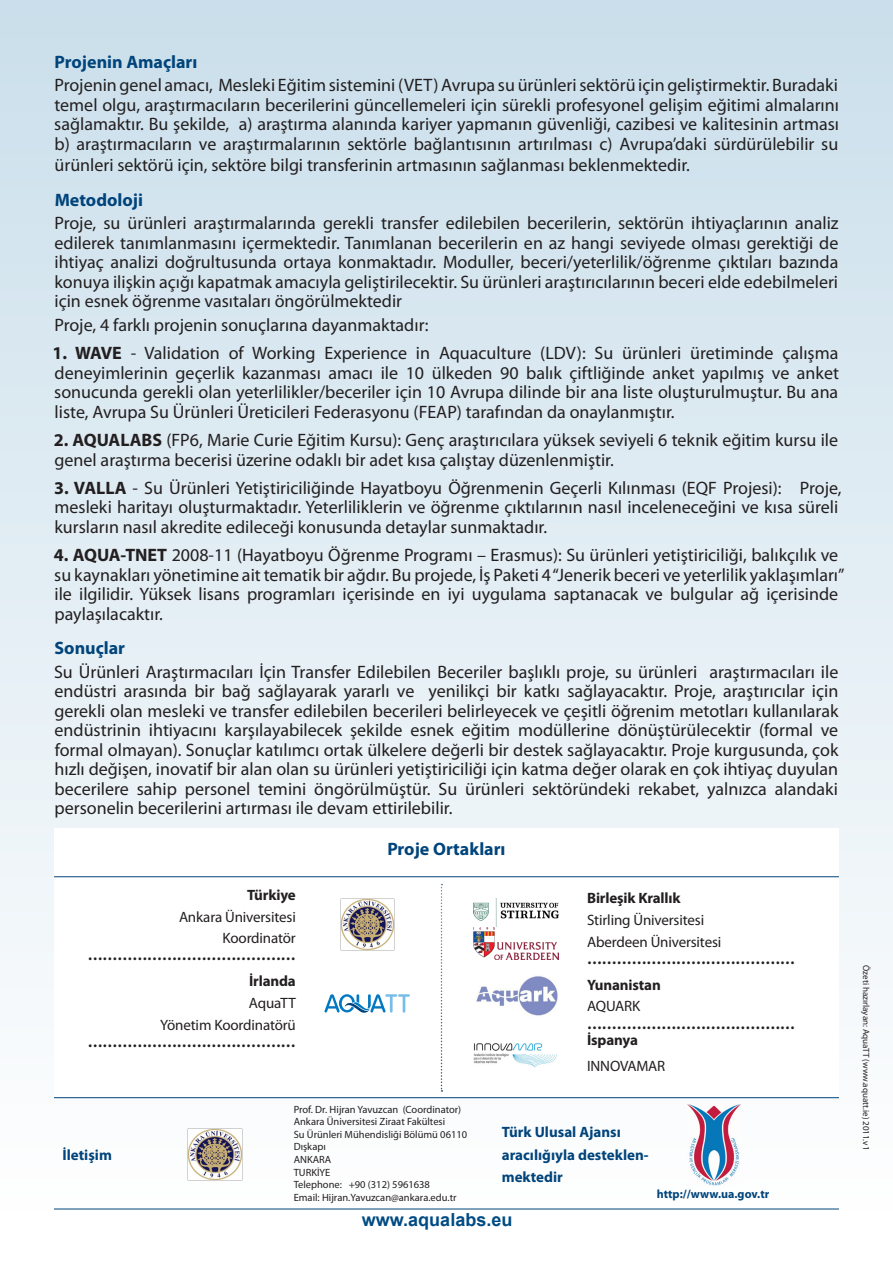
<style>
.page{position:relative;width:893px;height:1263px;background:#fff}
.page>*{position:absolute;margin:0;border:0;box-sizing:border-box;transform-origin:0 0}
.t1{font:18px/19.5px "Myriad Pro";color:#231f20;text-align:justify}
.t2{font:700 18px "Myriad Pro";color:#00447b}
.t3{font:700 18px "Arial";color:#004b84}
.t4{font:15px "Myriad Pro";letter-spacing:-.01em;color:#231f20}
.t5{font:700 15px/16.5px "Myriad Pro";letter-spacing:-.01em;color:#231f20}
.t6{font:700 15px/22.5px "Myriad Pro";color:#00447b}
.t7{font:700 12px "Myriad Pro";color:#00447b}
.t8{font:10.5px/12.6px "Myriad Pro";color:#231f20}
.t9{font:9px "Myriad Pro";color:#231f20}
.s1{font-weight:700}
</style>
<div class="page">
<div style="left:0;top:0;width:893px;height:1209px;background:linear-gradient(to bottom,#cadfeb,#fefefe)"></div>
<div style="left:54px;top:849px;width:785px;height:249px;background:#fff"></div>
<div style="left:54px;top:828px;width:785px;height:52px;background:#fff"></div>
<hr style="left:54px;top:1097px;width:785px;height:1px;background:#00447b">
<hr style="left:54px;top:876px;width:785px;height:1px;background:#00447b">
<hr style="left:54px;top:1208px;width:785px;height:1px;background:#00447b">
<svg style="left:441px;top:884px;width:1px;height:208px"></svg>
<img style="left:340px;top:899px;width:54px;height:52px">
<svg style="left:324px;top:994px;width:86px;height:19px"></svg>
<img style="left:473px;top:898px;width:85px;height:62px">
<img style="left:476px;top:976px;width:82px;height:40px">
<img style="left:473px;top:1043px;width:84px;height:25px">
<img style="left:188px;top:1128px;width:54px;height:52px">
<img style="left:688px;top:1105px;width:53px;height:80px">
<p class="t2" style="left:55px;top:50px;width:144px">Projenin Amaçları</p>
<p class="t1" style="left:54px;top:75px;width:786px">Projenin genel amacı, Mesleki Eğitim sistemini (VET) Avrupa su ürünleri sektörü için geliştirmektir. Buradaki temel olgu, araştırmacıların becerilerini güncellemeleri için sürekli profesyonel gelişim eğitimi almalarını sağlamaktır. Bu şekilde, a) araştırma alanında kariyer yapmanın güvenliği, cazibesi ve kalitesinin artması b) araştırmacıların ve araştırmalarının sektörle bağlantısının artırılması c) Avrupa’daki sürdürülebilir su</p>
<p class="t1" style="left:55px;top:155px;width:637px">ürünleri sektörü için, sektöre bilgi transferinin artmasının sağlanması beklenmektedir.</p>
<p class="t2" style="left:55px;top:188px;width:90px">Metodoloji</p>
<p class="t1" style="left:54px;top:213px;width:786px">Proje, su ürünleri araştırmalarında gerekli transfer edilebilen becerilerin, sektörün ihtiyaçlarının analiz edilerek tanımlanmasını içermektedir. Tanımlanan becerilerin en az hangi seviyede olması gerektiği de ihtiyaç analizi doğrultusunda ortaya konmaktadır. Moduller, beceri/yeterlilik/öğrenme çıktıları bazında konuya ilişkin açığı kapatmak amacıyla geliştirilecektir. Su ürünleri araştırıcılarının beceri elde edebilmeleri için esnek öğrenme vasıtaları öngörülmektedir</p>
<p class="t1" style="left:54px;top:315px;width:375px">Proje, 4 farklı projenin sonuçlarına dayanmaktadır:</p>
<p class="t1" style="left:53px;top:343px;width:788px"><span class="s1">1. WAVE</span> - Validation of Working Experience in Aquaculture (LDV): Su ürünleri üretiminde çalışma deneyimlerinin geçerlik kazanması amacı ile 10 ülkeden 90 balık çiftliğinde anket yapılmış ve anket sonucunda gerekli olan yeterlilikler/beceriler için 10 Avrupa dilinde bir ana liste oluşturulmuştur. Bu ana liste, Avrupa Su Ürünleri Üreticileri Federasyonu (FEAP) tarafından da onaylanmıştır.</p>
<p class="t1" style="left:54px;top:430px;width:786px"><span class="s1">2. AQUALABS</span> (FP6, Marie Curie Eğitim Kursu): Genç araştırıcılara yüksek seviyeli 6 teknik eğitim kursu ile genel araştırma becerisi üzerine odaklı bir adet kısa çalıştay düzenlenmiştir.</p>
<p class="t1" style="left:54px;top:478px;width:789px;text-align:left"><span class="s1">3. VALLA</span> - Su Ürünleri Yetiştiriciliğinde Hayatboyu Öğrenmenin Geçerli Kılınması (EQF Projesi): Proje, mesleki haritayı oluşturmaktadır. Yeterliliklerin ve öğrenme çıktılarının nasıl inceleneceğini ve kısa süreli kursların nasıl akredite edileceği konusunda detaylar sunmaktadır.</p>
<p class="t1" style="left:54px;top:545px;width:792px;text-align:left"><span class="s1">4. AQUA-TNET</span> 2008-11 (Hayatboyu Öğrenme Programı – Erasmus): Su ürünleri yetiştiriciliği, balıkçılık ve su kaynakları yönetimine ait tematik bir ağdır. Bu projede, İş Paketi 4 “Jenerik beceri ve yeterlilik yaklaşımları” ile ilgilidir. Yüksek lisans programları içerisinde en iyi uygulama saptanacak ve bulgular ağ içerisinde paylaşılacaktır.</p>
<p class="t2" style="left:54px;top:636px;width:72px">Sonuçlar</p>
<p class="t1" style="left:54px;top:662px;width:786px">Su Ürünleri Araştırmacıları İçin Transfer Edilebilen Beceriler başlıklı proje, su ürünleri araştırmacıları ile endüstri arasında bir bağ sağlayarak yararlı ve yenilikçi bir katkı sağlayacaktır. Proje, araştırıcılar için gerekli olan mesleki ve transfer edilebilen becerileri belirleyecek ve çeşitli öğrenim metotları kullanılarak endüstrinin ihtiyacını karşılayabilecek şekilde esnek eğitim modüllerine dönüştürülecektir (formal ve formal olmayan). Sonuçlar katılımcı ortak ülkelere değerli bir destek sağlayacaktır. Proje kurgusunda, çok hızlı değişen, inovatif bir alan olan su ürünleri yetiştiriciliği için katma değer olarak en çok ihtiyaç duyulan becerilere sahip personel temini öngörülmüştür. Su ürünleri sektöründeki rekabet, yalnızca alandaki personelin becerilerini artırması ile devam ettirilebilir.</p>
<p class="t2" style="left:387px;top:837px;width:120px">Proje Ortakları</p>
<p class="t5" style="left:247px;top:886px;width:50px">Türkiye</p>
<p class="t4" style="left:179px;top:907px;width:118px">Ankara Üniversitesi</p>
<p class="t4" style="left:223px;top:929px;width:75px">Koordinatör</p>
<p class="t5" style="left:88px;top:946px;width:210px">……………………………………</p>
<p class="t5" style="left:249px;top:973px;width:48px">İrlanda</p>
<p class="t4" style="left:249px;top:994px;width:48px">AquaTT</p>
<p class="t4" style="left:160px;top:1015px;width:137px">Yönetim Koordinatörü</p>
<p class="t5" style="left:88px;top:1033px;width:210px">……………………………………</p>
<p class="t6" style="left:62px;top:1143px;width:51px">İletişim</p>
<p class="t8" style="left:294px;top:1103px;width:169px">Prof. Dr. Hijran Yavuzcan (Coordinator)</p>
<p class="t8" style="left:294px;top:1115px;width:153px">Ankara Üniversitesi Ziraat Fakültesi</p>
<p class="t8" style="left:294px;top:1128px;width:175px">Su Ürünleri Mühendisliği Bölümü 06110<br>Dışkapı</p>
<p class="t8" style="left:294px;top:1153px;width:39px">ANKARA</p>
<p class="t8" style="left:294px;top:1166px;width:38px">TURKİYE</p>
<p class="t8" style="left:294px;top:1178px;width:138px">Telephone: +90 (312) 5961638</p>
<p class="t8" style="left:294px;top:1191px;width:164px">Email: Hijran.Yavuzcan@ankara.edu.tr</p>
<p class="t5" style="left:587px;top:890px;width:95px">Birleşik Krallık</p>
<p class="t4" style="left:587px;top:911px;width:119px">Stirling Üniversitesi</p>
<p class="t4" style="left:587px;top:932px;width:136px">Aberdeen Üniversitesi</p>
<p class="t5" style="left:587px;top:950px;width:210px">……………………………………</p>
<p class="t5" style="left:587px;top:976px;width:75px">Yunanistan</p>
<p class="t4" style="left:587px;top:997px;width:55px">AQUARK</p>
<p class="t5" style="left:587px;top:1015px;width:210px">……………………………………<br>İspanya</p>
<p class="t4" style="left:587px;top:1057px;width:80px">INNOVAMAR</p>
<p class="t6" style="left:502px;top:1120px;width:148px">Türk Ulusal Ajansı aracılığıyla desteklen&shy;mektedir</p>
<p class="t7" style="left:657px;top:1186px;width:114px">http://www.ua.gov.tr</p>
<p class="t3" style="left:362px;top:1207px;width:152px">www.aqualabs.eu</p>
<p class="t9" style="left:872px;top:965px;width:186px;rotate:90deg">Özeti hazırlayan: AquaTT (www.aquatt.ie) 2011.v1</p>
</div>
